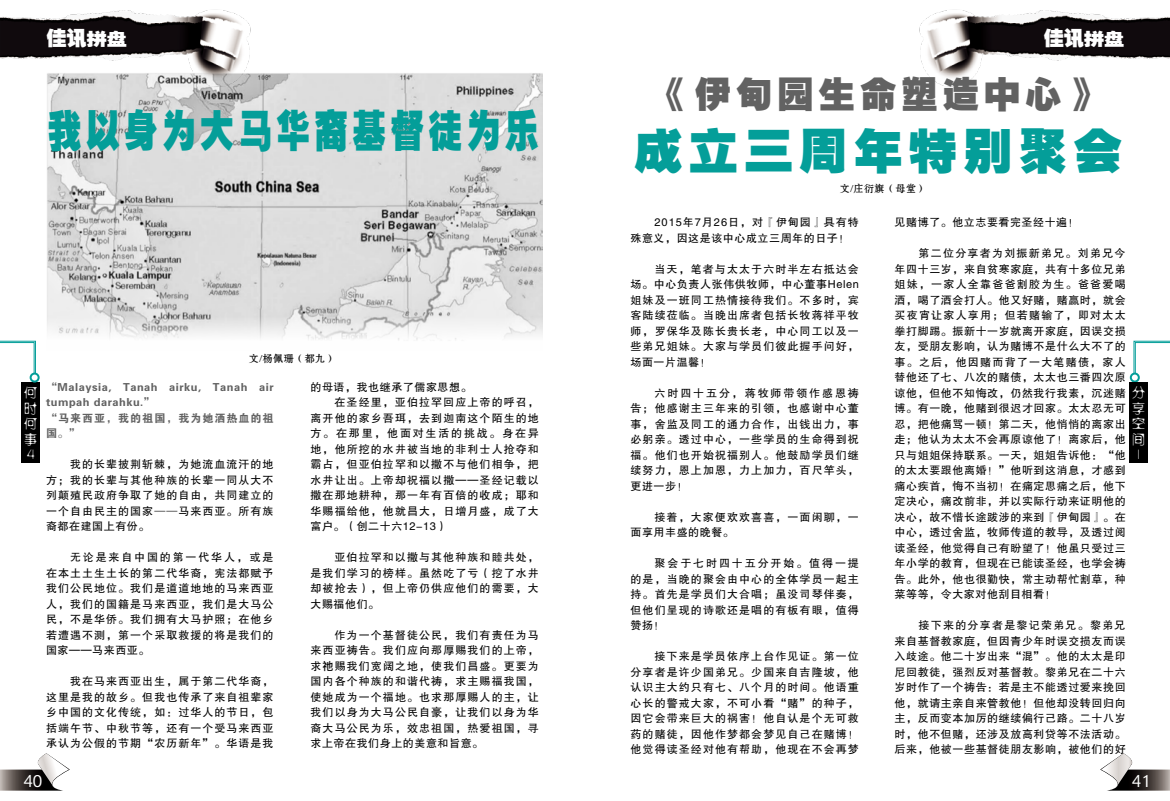
<style>
.page{position:relative;width:1170px;height:801px;background:#fff}
.page>*{position:absolute;margin:0;border:0;box-sizing:border-box;transform-origin:0 0}
.t1{font:47.8px "FZCCHJW GB1 0";letter-spacing:.15em;color:#049e99}
.t2{font:43.8px "FZCCHJW GB1 0";letter-spacing:.15em;color:#049e99;scale:.76 1}
.t3{font:36px "FZCCHJW GB1 0";letter-spacing:.15em;color:#626262}
.t4{font:20px "FZCCHJW GB1 0";color:#fff}
.t5{font:16px "Neuzeit S";color:#fff;scale:1.06 1}
.t6{font:13px/15.6px "FZXSHJW GB1 0";color:#fff;text-align:justify}
.t7{font:11px/15.5px "FZHTJW GB1 0";letter-spacing:.1em;color:#000;text-align:justify}
.t8{font:11px/15.5px "FZHTJW GB1 0";letter-spacing:.05em;color:#000}
.t9{font:11px/15.5px "FZDHTJW GB1 0";letter-spacing:.05em;color:#626262}
.t10{font:11px "FZHTJW GB1 0";letter-spacing:.165em;color:#000}
.t11{font:10px "FZSHJW GB1 0";letter-spacing:.05em;color:#000}
.s1{font-size:17px}
.s2{font-family:"Li Hei Pro"}
</style>
<div class="page">
<svg style="left:1100px;top:753px;width:70px;height:38px"></svg>
<svg style="left:0;top:753px;width:70px;height:38px"></svg>
<img style="left:919px;top:10px;width:251px;height:77px">
<img style="left:0;top:10px;width:251px;height:63px">
<div style="left:21px;top:383px;width:19px;height:80px;background:#000"></div>
<svg style="left:0;top:341px;width:36px;height:34px"></svg>
<div style="left:30px;top:373px;width:10px;height:10px;border:2px solid #049e99;border-radius:50%"></div>
<img style="left:47px;top:73px;width:495px;height:267px">
<svg style="left:1134px;top:341px;width:36px;height:33px"></svg>
<div style="left:1130px;top:373px;width:10px;height:10px;border:2px solid #049e99;border-radius:50%"></div>
<div style="left:1129px;top:383px;width:19px;height:80px;background:#000"></div>
<h3 class="t4" style="left:47px;top:27px;width:82px">佳讯<span class="s1">拼盘</span></h3>
<h2 class="t2" style="left:48px;top:107px;width:646px">我以身为大马华裔基督徒为乐</h2>
<p class="t11" style="left:249px;top:353px;width:88px">文/杨佩珊（都九）</p>
<p class="t6" style="left:24px;top:385px;width:15px">何时何事4</p>
<p class="t9" style="left:46px;top:380px;width:229px">“Malaysia, Tanah airku, Tanah air tumpah darahku.”<br>“马来西亚，我的祖国，我为她洒热血的祖国。”</p>
<p class="t7" style="left:46px;top:457px;width:229px;text-indent:24px">我的长辈披荆斩棘，为她流血流汗的地方；我的长辈与其他种族的长辈一同从大不列颠殖民政府争取了她的自由，共同建立的一个自由民主的国家──马来西亚。所有族裔都在建国上有份。</p>
<p class="t7" style="left:46px;top:550px;width:229px;text-indent:24px">无论是来自中国的第一代华人，或是在本土土生土长的第二代华裔，宪法都赋予我们公民地位。我们是道道地地的马来西亚人，我们的国籍是马来西亚，我们是大马公民，不是华侨。我们拥有大马护照；在他乡若遭遇不测，第一个采取救援的将是我们的国家——马来西亚。</p>
<p class="t7" style="left:46px;top:674px;width:229px;text-indent:24px">我在马来西亚出生，属于第二代华裔，这里是我的故乡。但我也传承了来自祖辈家乡中国的文化传统，如：过华人的节日，包括端午节、中秋节等，还有一个受马来西亚承认为公假的节期“农历新年”。华语是我</p>
<p class="t8" style="left:311px;top:379px;width:163px">的母语，我也继承了儒家思想。</p>
<p class="t7" style="left:335px;top:395px;width:206px">在圣经里，亚伯拉罕回应上帝的呼召，</p>
<p class="t7" style="left:311px;top:410px;width:230px">离开他的家乡吾珥，去到迦南这个陌生的地</p>
<p class="t10" style="left:311px;top:427px;width:230px">方。在那里，他面对生活的挑战。身在异</p>
<p class="t7" style="left:311px;top:441px;width:230px">地，他所挖的水井被当地的非利士人抢夺和</p>
<p class="t7" style="left:311px;top:457px;width:230px">霸占，但亚伯拉罕和以撒不与他们相争，把</p>
<p class="t7" style="left:311px;top:472px;width:230px">水井让出。上帝却祝福以撒——圣经记载以</p>
<p class="t7" style="left:311px;top:488px;width:230px">撒在那地耕种，那一年有百倍的收成；耶和</p>
<p class="t7" style="left:311px;top:503px;width:230px">华赐福给他，他就昌大，日增月盛，成了大</p>
<p class="t8" style="left:311px;top:519px;width:138px">富户。（创二十六12-13）</p>
<p class="t7" style="left:311px;top:550px;width:230px;text-indent:24px">亚伯拉罕和以撒与其他种族和睦共处，是我们学习的榜样。虽然吃了亏（挖了水井却被抢去），但上帝仍供应他们的需要，大大赐福他们。</p>
<p class="t7" style="left:311px;top:627px;width:230px;text-indent:24px">作为一个基督徒公民，我们有责任为马来西亚祷告。我们应向那厚赐我们的上帝，求<span class="s2">祂</span>赐我们宽阔之地，使我们昌盛。更要为国内各个种族的和谐代祷，求主赐福我国，使她成为一个福地。也求那厚赐人的主，让我们以身为大马公民自豪，让我们以身为华裔大马公民为乐，效忠祖国，热爱祖国，寻求上帝在我们身上的美意和旨意。</p>
<h3 class="t4" style="left:1044px;top:27px;width:82px">佳讯<span class="s1">拼盘</span></h3>
<h3 class="t3" style="left:653px;top:75px;width:451px">《伊甸园生命塑造中心》</h3>
<h1 class="t1" style="left:635px;top:125px;width:489px">成立三周年特别聚会</h1>
<p class="t11" style="left:840px;top:183px;width:88px">文/庄衍旗（母堂）</p>
<p class="t8" style="left:895px;top:215px;width:186px">见赌博了。他立志要看完圣经十遍！</p>
<p class="t7" style="left:895px;top:246px;width:233px;text-indent:24px">第二位分享者为刘振新弟兄。刘弟兄今年四十三岁，来自贫寒家庭，共有十多位兄弟姐妹，一家人全靠爸爸割胶为生。爸爸爱喝酒，喝了酒会打人。他又好赌，赌赢时，就会买夜宵让家人享用；但若赌输了，即对太太拳打脚踢。振新十一岁就离开家庭，因误交损友，受朋友影响，认为赌博不是什么大不了的事。之后，他因赌而背了一大笔赌债，家人替他还了七、八次的赌债，太太也三番四次原谅他，但他不知悔改，仍然我行我素，沉迷赌博。有一晚，他赌到很迟才回家。太太忍无可忍，把他痛骂一顿！第二天，他悄悄的离家出走；他认为太太不会再原谅他了！离家后，他只与姐姐保持联系。一天，姐姐告诉他：“他的太太要跟他离婚！”他听到这消息，才感到痛心疾首，悔不当初！在痛定思痛之后，他下定决心，痛改前非，并以实际行动来证明他的决心，故不惜长途跋涉的来到『伊甸园』。在中心，透过舍监，牧师传道的教导，及透过阅读圣经，他觉得自己有盼望了！他虽只受过三年小学的教育，但现在已能读圣经，也学会祷告。此外，他也很勤快，常主动帮忙割草，种菜等等，令大家对他刮目相看！</p>
<p class="t7" style="left:895px;top:618px;width:233px;text-indent:24px">接下来的分享者是黎记荣弟兄。黎弟兄来自基督教家庭，但因青少年时误交损友而误入歧途。他二十岁出来“混”。他的太太是印尼回教徒，强烈反对基督教。黎弟兄在二十六岁时作了一个祷告：若是主不能透过爱来挽回他，就请主亲自来管教他！但他却没转回归向主，反而变本加厉的继续偏行己路。二十八岁时，他不但赌，还涉及放高利贷等不法活动。后来，他被一些基督徒朋友影响，被他们的好</p>
<p class="t8" style="left:631px;top:215px;width:230px;text-indent:24px">2015年7月26日，对『伊甸园』具有特殊意义，因这是该中心成立三周年的日子！</p>
<p class="t7" style="left:631px;top:262px;width:230px;text-indent:24px">当天，笔者与太太于六时半左右抵达会场。中心负责人张伟供牧师，中心董事Helen姐妹及一班同工热情接待我们。不多时，宾客陆续莅临。当晚出席者包括长牧蒋祥平牧师，罗保华及陈长贵长老，中心同工以及一些弟兄姐妹。大家与学员们彼此握手问好，场面一片温馨！</p>
<p class="t7" style="left:631px;top:386px;width:230px;text-indent:24px">六时四十五分，蒋牧师带领作感恩祷告；他感谢主三年来的引领，也感谢中心董事，舍监及同工的通力合作，出钱出力，事必躬亲。透过中心，一些学员的生命得到祝福。他们也开始祝福别人。他鼓励学员们继续努力，恩上加恩，力上加力，百尺竿头，更进一步！</p>
<p class="t7" style="left:631px;top:510px;width:230px;text-indent:24px">接着，大家便欢欢喜喜，一面闲聊，一面享用丰盛的晚餐。</p>
<p class="t7" style="left:631px;top:556px;width:230px;text-indent:24px">聚会于七时四十五分开始。值得一提的是，当晚的聚会由中心的全体学员一起主持。首先是学员们大合唱；虽没司琴伴奏，但他们呈现的诗歌还是唱的有板有眼，值得赞扬！</p>
<p class="t7" style="left:631px;top:649px;width:230px;text-indent:24px">接下来是学员依序上台作见证。第一位分享者是许少国弟兄。少国来自吉隆坡，他认识主大约只有七、八个月的时间。他语重心长的警戒大家，不可小看“赌”的种子，因它会带来巨大的祸害！他自认是个无可救药的赌徒，因他作梦都会梦见自己在赌博！他觉得读圣经对他有帮助，他现在不会再梦</p>
<p class="t6" style="left:1132px;top:385px;width:14px">分享空间1</p>
<p class="t6" style="left:1132px;top:385px;width:14px">以小识大</p>
<h3 class="t5" style="left:23px;top:771px;width:19px">40</h3>
<h3 class="t5" style="left:1132px;top:771px;width:19px">41</h3>
</div>
